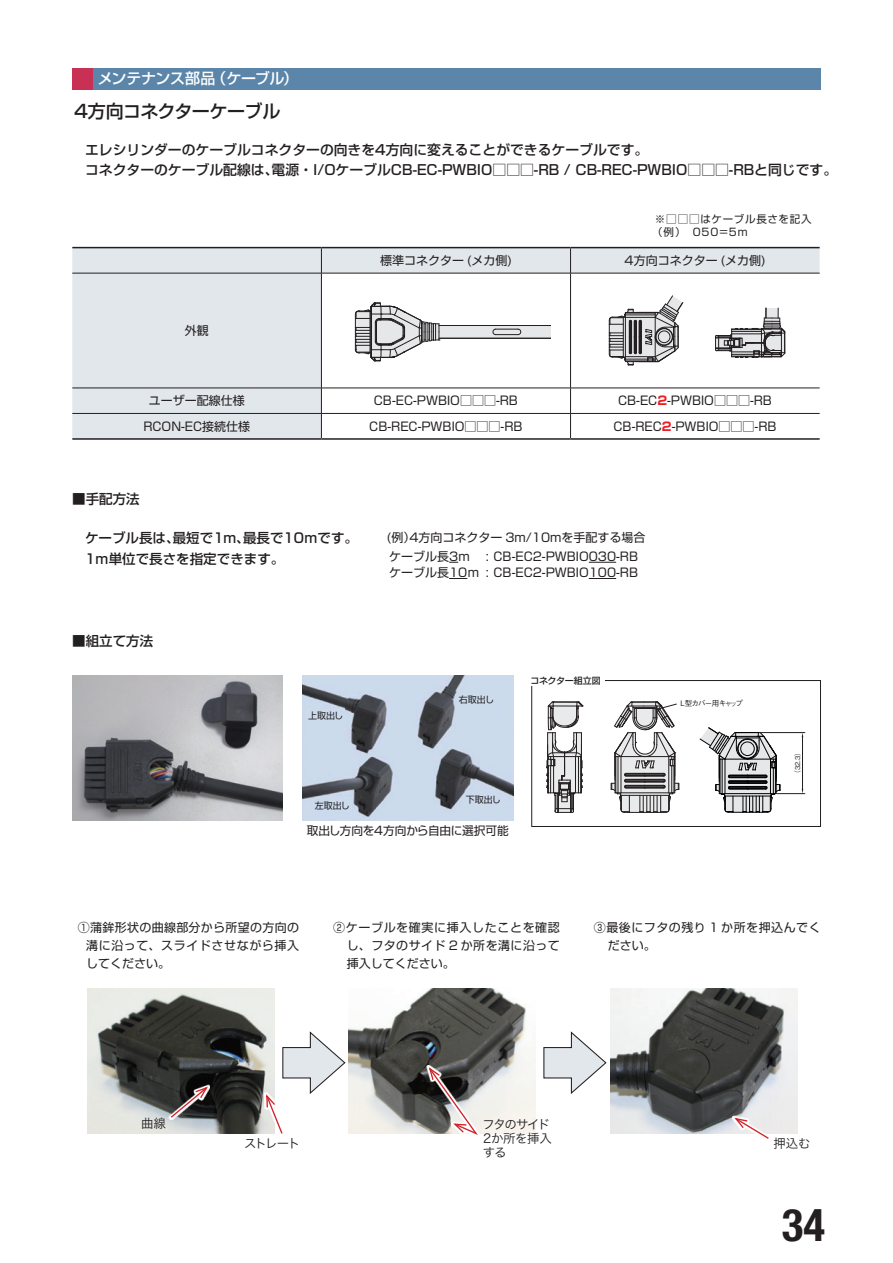
<style>
.page{position:relative;width:893px;height:1263px;background:#fff}
.page>*{position:absolute;margin:0;border:0;box-sizing:border-box;transform-origin:0 0}
.t1{font:700 condensed 45px "Helvetica Neue LT Std";color:#231f20}
.t2{font:500 18px "Shin Go Pro";letter-spacing:-.035em;color:#231f20}
.t3{font:500 15px "Shin Go Pro";letter-spacing:-.02em;color:#fff}
.t4{font:500 13.8px/20.7px "Shin Go Pro";color:#231f20}
.t5{font:500 13.5px/20.2px "Shin Go Pro";color:#231f20}
.t6{font:12.45px/14.4px "Hira Kaku Pro N W3";letter-spacing:-.065em;color:#231f20}
.t7{font:12px/18px "Shin Go Pro";color:#231f20;text-align:justify}
.t8{font:12px/18px "Shin Go Pro";letter-spacing:.04em;color:#231f20}
.t9{font:11.7px "Shin Go Pro";letter-spacing:-.01em;color:#231f20}
.t10{font:10.5px/13.5px "Shin Go Pro";letter-spacing:.065em;color:#231f20}
.t11{font:9px "Shin Go Pro";color:#231f20}
.t12{font:500 9px "Shin Go Pro";letter-spacing:-.03em;color:#231f20}
.t13{font:500 7.5px "Gothic BBB Pro";letter-spacing:-.105em;color:#231f20}
.t14{font:500 6.6px "Gothic BBB Pro";color:#231f20}
.s1{font-weight:700;color:#ee1d23}
</style>
<div class="page">
<svg style="left:547px;top:701px;width:37px;height:112px"></svg>
<div style="left:531px;top:680px;width:290px;height:147px;border:1px solid #231f20"></div>
<div style="left:531px;top:676px;width:73px;height:9px;background:#fff"></div>
<svg style="left:700px;top:728px;width:105px;height:85px"></svg>
<div style="left:737px;top:739px;width:21px;height:20px;border:1px solid #030303;border-radius:50%"></div>
<div style="left:738px;top:739px;width:19px;height:19px;border:1px solid #030303;border-radius:50%"></div>
<div style="left:741px;top:742px;width:13px;height:14px;border:1px solid #030303;border-radius:50%"></div>
<svg style="left:611px;top:701px;width:69px;height:112px"></svg>
<svg style="left:72px;top:248px;width:748px;height:190px;fill:#eaeef1"></svg>
<svg style="left:321px;top:248px;width:1px;height:25px"></svg>
<svg style="left:570px;top:248px;width:1px;height:25px"></svg>
<hr style="left:72px;top:273px;width:249px;height:1px;background:#231f20">
<hr style="left:321px;top:273px;width:249px;height:1px;background:#231f20">
<hr style="left:321px;top:273px;width:1px;height:115px;background:#231f20">
<hr style="left:570px;top:273px;width:250px;height:1px;background:#231f20">
<hr style="left:570px;top:273px;width:1px;height:115px;background:#231f20">
<hr style="left:72px;top:388px;width:249px;height:1px;background:#231f20">
<hr style="left:321px;top:388px;width:249px;height:1px;background:#231f20">
<hr style="left:570px;top:388px;width:250px;height:1px;background:#231f20">
<hr style="left:72px;top:413px;width:249px;height:1px;background:#231f20">
<hr style="left:321px;top:413px;width:249px;height:1px;background:#231f20">
<svg style="left:321px;top:388px;width:1px;height:50px"></svg>
<hr style="left:570px;top:413px;width:250px;height:1px;background:#231f20">
<svg style="left:570px;top:388px;width:1px;height:50px"></svg>
<hr style="left:72px;top:247px;width:249px;height:1px;background:#231f20">
<hr style="left:321px;top:247px;width:249px;height:1px;background:#231f20">
<hr style="left:570px;top:247px;width:250px;height:1px;background:#231f20">
<hr style="left:72px;top:438px;width:249px;height:2px;background:#231f20">
<hr style="left:321px;top:438px;width:249px;height:2px;background:#231f20">
<hr style="left:570px;top:438px;width:250px;height:2px;background:#231f20">
<svg style="left:589px;top:562px;width:27px;height:1px"></svg>
<svg style="left:449px;top:578px;width:18px;height:1px"></svg>
<svg style="left:589px;top:578px;width:27px;height:1px"></svg>
<div style="left:72px;top:68px;width:22px;height:21px;background:#c83055"></div>
<div style="left:94px;top:68px;width:727px;height:21px;background:#5b85a9"></div>
<img style="left:72px;top:676px;width:211px;height:144px">
<img style="left:302px;top:676px;width:211px;height:144px">
<svg style="left:715px;top:308px;width:70px;height:50px"></svg>
<svg style="left:609px;top:295px;width:74px;height:71px"></svg>
<div style="left:655px;top:328px;width:18px;height:18px;border:1px solid #231f20;border-radius:50%"></div>
<div style="left:656px;top:328px;width:16px;height:17px;border:1px solid #231f20;border-radius:50%"></div>
<div style="left:658px;top:331px;width:12px;height:12px;border:1px solid #231f20;border-radius:50%"></div>
<svg style="left:355px;top:302px;width:195px;height:60px"></svg>
<img style="left:87px;top:988px;width:188px;height:146px">
<svg style="left:169px;top:1084px;width:41px;height:36px"></svg>
<svg style="left:169px;top:1085px;width:40px;height:34px"></svg>
<svg style="left:264px;top:1092px;width:1px;height:42px"></svg>
<img style="left:348px;top:988px;width:188px;height:146px">
<svg style="left:427px;top:1065px;width:1px;height:69px"></svg>
<svg style="left:428px;top:1065px;width:52px;height:70px;background:#867d7c"></svg>
<img style="left:610px;top:988px;width:188px;height:146px">
<svg style="left:732px;top:1116px;width:39px;height:18px"></svg>
<svg style="left:733px;top:1117px;width:37px;height:22px"></svg>
<svg style="left:265px;top:1031px;width:81px;height:103px"></svg>
<svg style="left:543px;top:1031px;width:64px;height:63px"></svg>
<p class="t3" style="left:98px;top:66px;width:202px">メンテナンス部品（ケーブル）</p>
<h2 class="t2" style="left:72px;top:97px;width:210px">４方向コネクターケーブル</h2>
<p class="t4" style="left:85px;top:137px;width:754px">エレシリンダーのケーブルコネクターの向きを4方向に変えることができるケーブルです。<br>コネクターのケーブル配線は、電源・I/OケーブルCB-EC-PWBIO□□□-RB / CB-REC-PWBIO□□□-RBと同じです。</p>
<p class="t10" style="left:646px;top:211px;width:167px;text-indent:9px">※□□□はケーブル長さを記入　（例）　050＝5ｍ</p>
<p class="t7" style="left:185px;top:320px;width:25px">外観</p>
<p class="t7" style="left:380px;top:250px;width:133px">標準コネクター (メカ側)</p>
<p class="t7" style="left:625px;top:250px;width:142px">4方向コネクター (メカ側)</p>
<p class="t7" style="left:149px;top:390px;width:97px">ユーザー配線仕様</p>
<p class="t7" style="left:374px;top:390px;width:146px">CB-EC-PWBIO□□□-RB</p>
<p class="t7" style="left:618px;top:390px;width:155px">CB-EC<span class="s1">2</span>-PWBIO□□□-RB</p>
<p class="t7" style="left:143px;top:416px;width:108px">RCON-EC接続仕様</p>
<p class="t7" style="left:369px;top:416px;width:155px">CB-REC-PWBIO□□□-RB</p>
<p class="t7" style="left:613px;top:416px;width:165px">CB-REC<span class="s1">2</span>-PWBIO□□□-RB</p>
<p class="t5" style="left:72px;top:487px;width:69px">■手配方法</p>
<p class="t5" style="left:85px;top:527px;width:274px">ケーブル長は、最短で1m、最長で10ｍです。<br>1ｍ単位で長さを指定できます。</p>
<p class="t7" style="left:387px;top:527px;width:260px;line-height:18.5px">(例）4方向コネクター 3m/10mを手配する場合ケーブル長3ｍ</p>
<p class="t7" style="left:389px;top:546px;width:251px;line-height:16.2px;text-align:right">: CB-EC2-PWBIO030-RB<br>ケーブル長10ｍ : CB-EC2-PWBIO100-RB</p>
<p class="t5" style="left:72px;top:629px;width:82px">■組立て方法</p>
<p class="t11" style="left:308px;top:708px;width:37px">上取出し</p>
<p class="t11" style="left:459px;top:692px;width:37px">右取出し</p>
<p class="t12" style="left:530px;top:673px;width:72px">コネクター組立図</p>
<p class="t11" style="left:466px;top:792px;width:37px">下取出し</p>
<p class="t9" style="left:307px;top:821px;width:204px">取出し方向を4方向から自由に選択可能</p>
<p class="t11" style="left:315px;top:798px;width:37px">左取出し</p>
<p class="t13" style="left:680px;top:698px;width:64px">L型カバー用キャップ</p>
<p class="t13" style="left:693px;top:698px;width:64px">L型カバー用キャップ</p>
<p class="t14" style="left:792px;top:777px;width:29px;rotate:-90deg">（32.3）</p>
<p class="t7" style="left:86px;top:917px;width:214px;text-indent:-8px">①蒲鉾形状の曲線部分から所望の方向の溝に沿って、スライドさせながら挿入してください。</p>
<p class="t7" style="left:347px;top:917px;width:214px;text-indent:-14px">②ケーブルを確実に挿入したことを確認し、フタのサイド 2 か所を溝に沿って挿入してください。</p>
<p class="t8" style="left:608px;top:917px;width:214px;text-indent:-14px">③最後にフタの残り 1 か所を押込んでください。</p>
<p class="t6" style="left:141px;top:1115px;width:26px">曲線</p>
<p class="t6" style="left:244px;top:1135px;width:58px">ストレート</p>
<p class="t6" style="left:482px;top:1116px;width:71px">フタのサイド<br>2か所を挿入する</p>
<p class="t6" style="left:773px;top:1135px;width:38px">押込む</p>
<h1 class="t1" style="left:782px;top:1197px;width:45px">34</h1>
</div>
